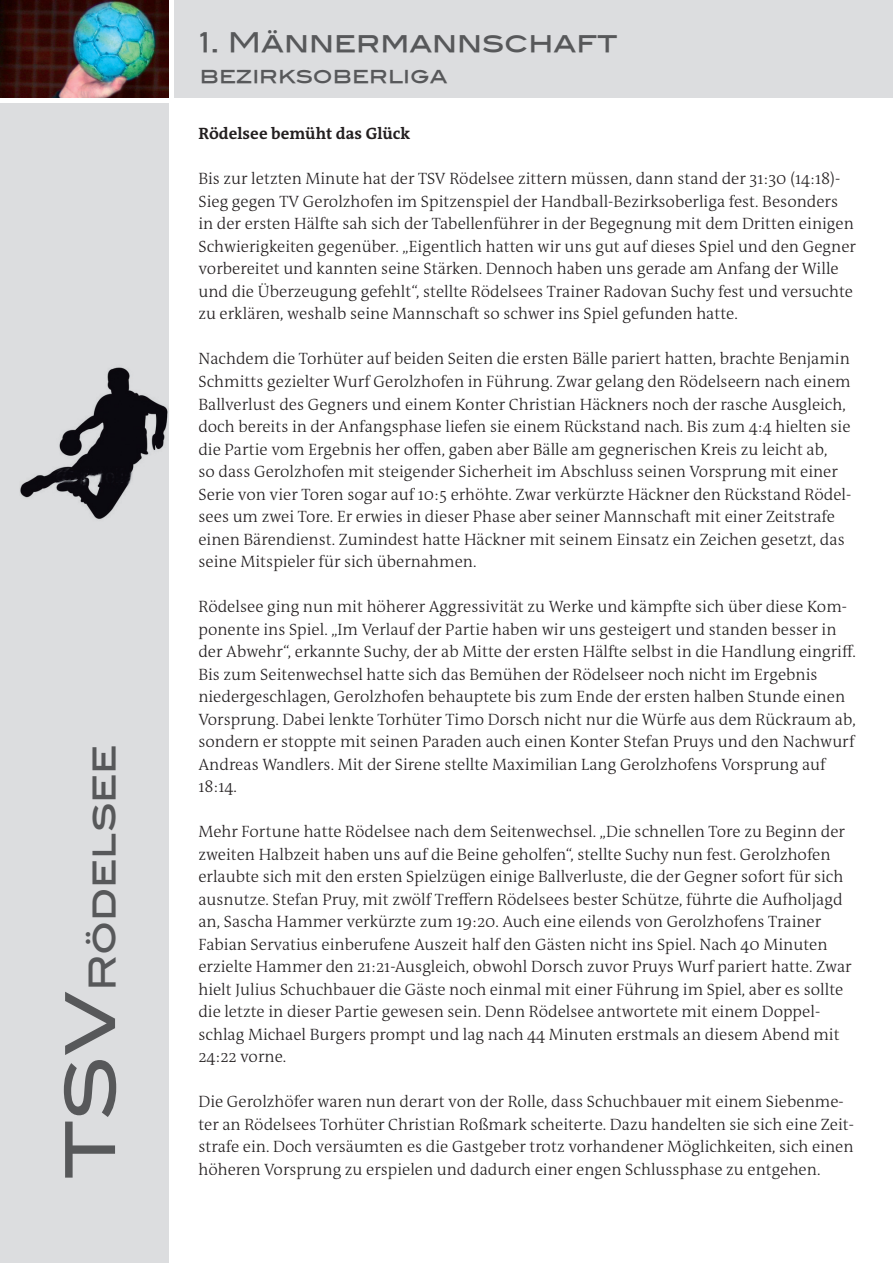
<style>
.page{position:relative;width:893px;height:1263px;background:#fff}
.page>*{position:absolute;margin:0;border:0;box-sizing:border-box;transform-origin:0 0}
.t1{font:69px "Blair Md ITCTT Medium";color:#57585a}
.t2{font:36px "Blair Md ITCTT Medium";color:#57585a}
.t3{font:27px "Blair Md ITCTT Medium";color:#57585a}
.t4{font:21px "Blair Md ITCTT Medium";color:#57585a}
.t5{font:300 16.5px/22.5px "The Antiqua B W3";color:#231f20}
.t6{font:700 16.5px "The Antiqua B W7";color:#231f20}
</style>
<div class="page">
<div style="left:174px;top:0;width:719px;height:98px;background:#dcdddf"></div>
<img style="left:0;top:0;width:169px;height:98px">
<div style="left:0;top:103px;width:169px;height:1160px;background:#dcdddf"></div>
<img style="left:20px;top:367px;width:148px;height:153px">
<h2 class="t2" style="left:80px;top:991px;width:249px;rotate:-90deg">Rödelsee</h2>
<h1 class="t1" style="left:49px;top:1179px;width:189px;rotate:-90deg">TSV</h1>
<h3 class="t3" style="left:200px;top:26px;width:419px">1. Männermannschaft</h3>
<p class="t4" style="left:200px;top:63px;width:249px">bezirksoberliga</p>
<p class="t6" style="left:198px;top:123px;width:213px">Rödelsee bemüht das Glück</p>
<p class="t5" style="left:198px;top:168px;width:659px">Bis zur letzten Minute hat der TSV Rödelsee zittern müssen, dann stand der 31:30 (14:18)- Sieg gegen TV Gerolzhofen im Spitzenspiel der Handball-Bezirksoberliga fest. Besonders in der ersten Hälfte sah sich der Tabellenführer in der Begegnung mit dem Dritten einigen Schwierigkeiten gegenüber. „Eigentlich hatten wir uns gut auf dieses Spiel und den Gegner vorbereitet und kannten seine Stärken. Dennoch haben uns gerade am Anfang der Wille und die Überzeugung gefehlt“, stellte Rödelsees Trainer Radovan Suchy fest und versuchte zu erklären, weshalb seine Mannschaft so schwer ins Spiel gefunden hatte.</p>
<p class="t5" style="left:198px;top:348px;width:654px">Nachdem die Torhüter auf beiden Seiten die ersten Bälle pariert hatten, brachte Benjamin Schmitts gezielter Wurf Gerolzhofen in Führung. Zwar gelang den Rödelseern nach einem Ballverlust des Gegners und einem Konter Christian Häckners noch der rasche Ausgleich, doch bereits in der Anfangsphase liefen sie einem Rückstand nach. Bis zum 4:4 hielten sie die Partie vom Ergebnis her offen, gaben aber Bälle am gegnerischen Kreis zu leicht ab,<br>so dass Gerolzhofen mit steigender Sicherheit im Abschluss seinen Vorsprung mit einer Serie von vier Toren sogar auf 10:5 erhöhte. Zwar verkürzte Häckner den Rückstand Rödel&shy;sees um zwei Tore. Er erwies in dieser Phase aber seiner Mannschaft mit einer Zeitstrafe einen Bärendienst. Zumindest hatte Häckner mit seinem Einsatz ein Zeichen gesetzt, das seine Mitspieler für sich übernahmen.</p>
<p class="t5" style="left:198px;top:595px;width:659px">Rödelsee ging nun mit höherer Aggressivität zu Werke und kämpfte sich über diese Kom&shy;ponente ins Spiel. „Im Verlauf der Partie haben wir uns gesteigert und standen besser in der Abwehr“, erkannte Suchy, der ab Mitte der ersten Hälfte selbst in die Handlung eingriff.<br>Bis zum Seitenwechsel hatte sich das Bemühen der Rödelseer noch nicht im Ergebnis niedergeschlagen, Gerolzhofen behauptete bis zum Ende der ersten halben Stunde einen Vorsprung. Dabei lenkte Torhüter Timo Dorsch nicht nur die Würfe aus dem Rückraum ab, sondern er stoppte mit seinen Paraden auch einen Konter Stefan Pruys und den Nachwurf Andreas Wandlers. Mit der Sirene stellte Maximilian Lang Gerolzhofens Vorsprung auf 18:14.</p>
<p class="t5" style="left:198px;top:820px;width:655px">Mehr Fortune hatte Rödelsee nach dem Seitenwechsel. „Die schnellen Tore zu Beginn der zweiten Halbzeit haben uns auf die Beine geholfen“, stellte Suchy nun fest. Gerolzhofen erlaubte sich mit den ersten Spielzügen einige Ballverluste, die der Gegner sofort für sich ausnutze. Stefan Pruy, mit zwölf Treffern Rödelsees bester Schütze, führte die Aufholjagd an, Sascha Hammer verkürzte zum 19:20. Auch eine eilends von Gerolzhofens Trainer Fabian Servatius einberufene Auszeit half den Gästen nicht ins Spiel. Nach 40 Minuten erzielte Hammer den 21:21-Ausgleich, obwohl Dorsch zuvor Pruys Wurf pariert hatte. Zwar hielt Julius Schuchbauer die Gäste noch einmal mit einer Führung im Spiel, aber es sollte die letzte in dieser Partie gewesen sein. Denn Rödelsee antwortete mit einem Doppel&shy;schlag Michael Burgers prompt und lag nach 44 Minuten erstmals an diesem Abend mit 24:22 vorne.</p>
<p class="t5" style="left:198px;top:1090px;width:657px">Die Gerolzhöfer waren nun derart von der Rolle, dass Schuchbauer mit einem Siebenme&shy;ter an Rödelsees Torhüter Christian Roßmark scheiterte. Dazu handelten sie sich eine Zeit&shy;strafe ein. Doch versäumten es die Gastgeber trotz vorhandener Möglichkeiten, sich einen</p>
<p class="t5" style="left:198px;top:1158px;width:623px">höheren Vorsprung zu erspielen und dadurch einer engen Schlussphase zu entgehen.</p>
</div>
